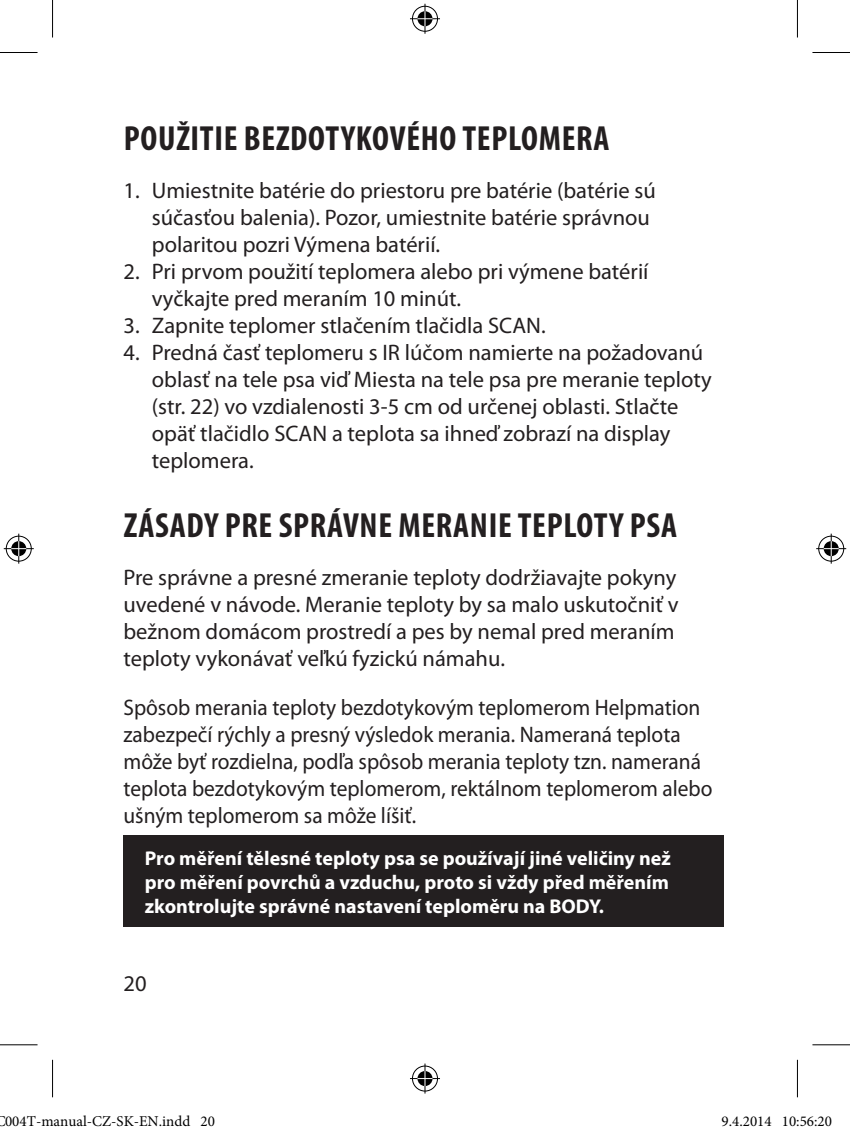
<style>
.page{position:relative;width:850px;height:1134px;background:#fff}
.page>*{position:absolute;margin:0;border:0;box-sizing:border-box;transform-origin:0 0}
.t1{font:700 condensed 35px "Myriad Pro";letter-spacing:.02em;color:#231f20}
.t2{font:22.5px/27px "Myriad Pro";color:#231f20}
.t3{font:22.5px/27px "Myriad Pro";color:#231f20;scale:.95 1}
.t4{font:700 20px/24px "Myriad Pro";color:#fff;text-align:justify}
.t5{font:15px "Minion Pro";color:#000}
</style>
<div class="page">
<div style="left:123px;top:836px;width:600px;height:91px;background:#231f20"></div>
<hr style="left:0;top:52px;width:38px;height:1px;background:#000">
<hr style="left:812px;top:52px;width:37px;height:1px;background:#000">
<hr style="left:0;top:1044px;width:38px;height:1px;background:#000">
<hr style="left:812px;top:1044px;width:37px;height:1px;background:#000">
<hr style="left:52px;top:0;width:1px;height:38px;background:#000">
<hr style="left:52px;top:1060px;width:1px;height:37px;background:#000">
<hr style="left:796px;top:0;width:1px;height:38px;background:#000">
<hr style="left:796px;top:1060px;width:1px;height:37px;background:#000">
<div style="left:410px;top:5px;width:29px;height:28px;border:3px solid #fff;border-radius:50%"></div>
<hr style="left:410px;top:17px;width:30px;height:3px;background:#fff">
<hr style="left:423px;top:4px;width:3px;height:30px;background:#fff">
<div style="left:415px;top:10px;width:19px;height:18px;border:3px solid #fff;border-radius:50%"></div>
<div style="left:412px;top:6px;width:25px;height:26px;border:1px solid #000;border-radius:50%"></div>
<hr style="left:410px;top:18px;width:30px;height:1px;background:#000">
<hr style="left:424px;top:4px;width:1px;height:30px;background:#000">
<svg style="left:417px;top:11px;width:15px;height:15px"></svg>
<div style="left:410px;top:1064px;width:29px;height:28px;border:3px solid #fff;border-radius:50%"></div>
<hr style="left:410px;top:1077px;width:30px;height:3px;background:#fff">
<hr style="left:423px;top:1063px;width:3px;height:30px;background:#fff">
<div style="left:415px;top:1069px;width:19px;height:18px;border:3px solid #fff;border-radius:50%"></div>
<div style="left:412px;top:1066px;width:25px;height:25px;border:1px solid #000;border-radius:50%"></div>
<hr style="left:410px;top:1078px;width:30px;height:1px;background:#000">
<hr style="left:424px;top:1063px;width:1px;height:30px;background:#000">
<svg style="left:417px;top:1071px;width:15px;height:15px"></svg>
<div style="left:5px;top:535px;width:28px;height:28px;border:3px solid #fff;border-radius:50%"></div>
<hr style="left:4px;top:547px;width:30px;height:3px;background:#fff">
<hr style="left:17px;top:534px;width:3px;height:30px;background:#fff">
<div style="left:10px;top:540px;width:18px;height:18px;border:3px solid #fff;border-radius:50%"></div>
<div style="left:6px;top:536px;width:26px;height:25px;border:1px solid #000;border-radius:50%"></div>
<hr style="left:4px;top:548px;width:30px;height:1px;background:#000">
<hr style="left:18px;top:534px;width:1px;height:30px;background:#000">
<svg style="left:11px;top:541px;width:15px;height:15px"></svg>
<div style="left:816px;top:535px;width:28px;height:28px;border:3px solid #fff;border-radius:50%"></div>
<hr style="left:815px;top:547px;width:30px;height:3px;background:#fff">
<hr style="left:829px;top:534px;width:3px;height:30px;background:#fff">
<div style="left:821px;top:540px;width:18px;height:18px;border:3px solid #fff;border-radius:50%"></div>
<div style="left:818px;top:536px;width:25px;height:25px;border:1px solid #000;border-radius:50%"></div>
<hr style="left:815px;top:548px;width:30px;height:1px;background:#000">
<hr style="left:830px;top:534px;width:1px;height:30px;background:#000">
<svg style="left:823px;top:541px;width:15px;height:15px"></svg>
<div style="left:5px;top:1116px;width:7px;height:11px;border:1px solid #fff;border-radius:50%"></div>
<div style="left:6px;top:1117px;width:5px;height:9px;border:1px solid #fff;border-radius:50%"></div>
<div style="left:12px;top:1116px;width:7px;height:11px;border:1px solid #fff;border-radius:50%"></div>
<svg style="left:14px;top:1116px;width:5px;height:11px"></svg>
<div style="left:208px;top:1116px;width:7px;height:11px;border:1px solid #fff;border-radius:50%"></div>
<svg style="left:208px;top:1116px;width:5px;height:11px"></svg>
<div style="left:824px;top:1116px;width:7px;height:11px;border:1px solid #fff;border-radius:50%"></div>
<div style="left:825px;top:1117px;width:5px;height:9px;border:1px solid #fff;border-radius:50%"></div>
<h1 class="t1" style="left:124px;top:116px;width:48px">POUŽITIE</h1>
<h1 class="t1" style="left:244px;top:116px;width:234px">BEZDOTYKOVÉ HO TEPL</h1>
<h1 class="t1" style="left:521px;top:116px;width:90px">OMERA</h1>
<p class="t2" style="left:152px;top:176px;width:505px;text-indent:-28px">1. Umiestnite batérie do priestoru pre batérie (batérie sú súčasťou balenia). Pozor, umiestnite batérie správnou polaritou pozri Výmena batérií.</p>
<p class="t2" style="left:152px;top:257px;width:498px;text-indent:-28px">2. Pri prvom použití teplomera alebo pri výmene batérií vyčkajte pred meraním 10 minút.</p>
<p class="t2" style="left:123px;top:311px;width:423px">3. Zapnite teplomer stlačením tlačidla SCAN.</p>
<p class="t2" style="left:152px;top:338px;width:561px;text-indent:-28px">4. Predná časť teplomeru s IR lúčom namierte na požadovanú oblasť na tele psa viď Miesta na tele psa pre meranie teploty (str. 22) vo vzdialenosti 3-5 cm od určenej oblasti. Stlačte opäť tlačidlo SCAN a teplota sa ihneď zobrazí na display teplomera.</p>
<h1 class="t1" style="left:124px;top:503px;width:538px">ZÁSADY PRE SPRÁVNE MERANIE TEPLOTY PSA</h1>
<p class="t2" style="left:123px;top:564px;width:556px">Pre správne a presné zmeranie teploty dodržiavajte pokyny uvedené v návode. Meranie teploty by sa malo uskutočniť v bežnom domácom prostredí a pes by nemal pred meraním teploty vykonávať veľkú fyzickú námahu.</p>
<p class="t3" style="left:123px;top:693px;width:621px">Spôsob merania teploty bezdotykovým teplomerom Helpmation zabezpečí rýchly a presný výsledok merania. Nameraná teplota môže byť rozdielna, podľa spôsob merania teploty tzn. nameraná teplota bezdotykovým teplomerom, rektálnom teplomerom alebo ušným teplomerom sa môže líšiť.</p>
<p class="t4" style="left:145px;top:845px;width:527px">Pro měření tělesné teploty psa se používají jiné veličiny než pro měření povrchů a vzduchu, proto si vždy před měřením zkontrolujte správné nastavení teploměru na BODY.</p>
<p class="t2" style="left:123px;top:969px;width:25px">20</p>
<p class="t5" style="left:-5px;top:1111px;width:221px">C004T-manual-CZ-SK-EN.indd 20</p>
<p class="t5" style="left:721px;top:1111px;width:112px">9.4.2014 10:56:20</p>
</div>
